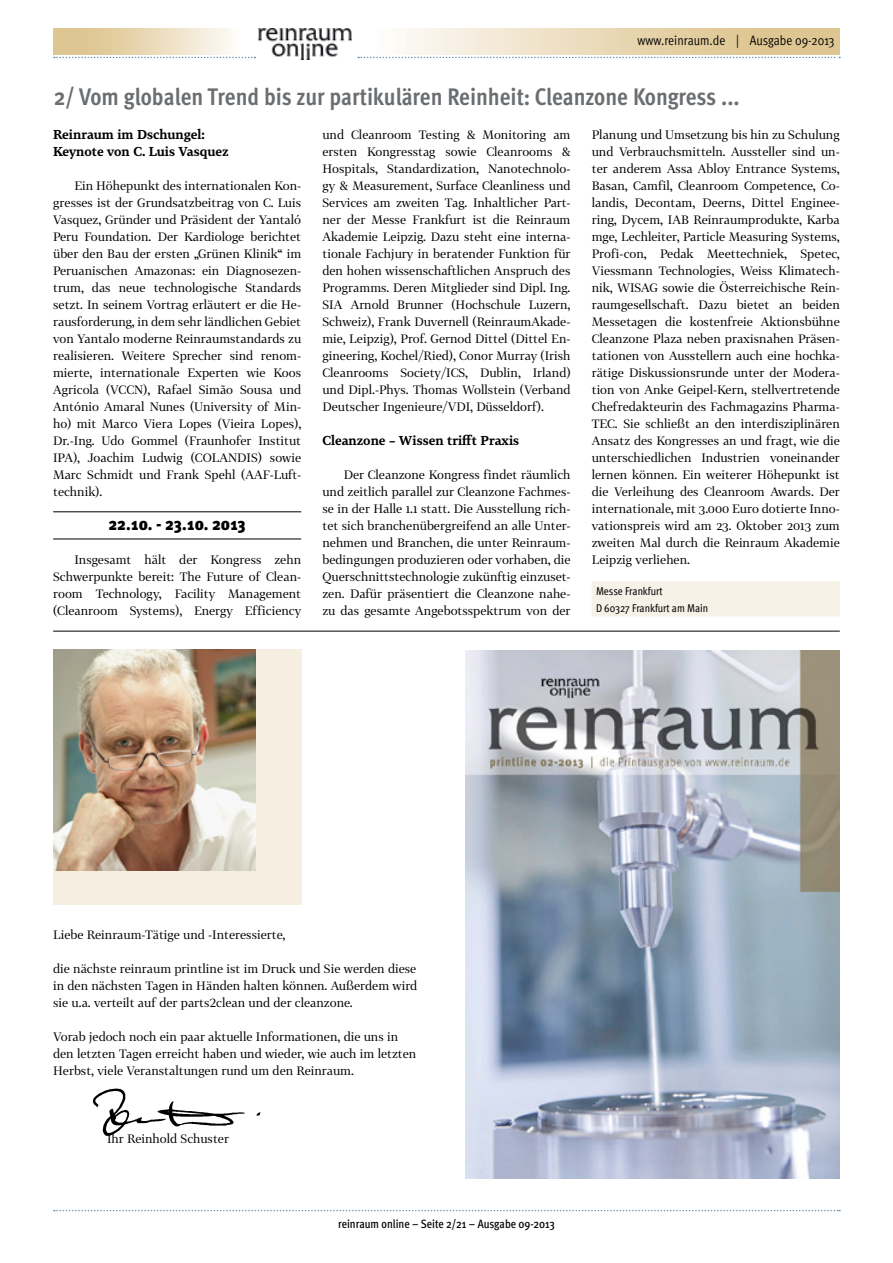
<style>
.page{position:relative;width:893px;height:1263px;background:#fff}
.page>*{position:absolute;margin:0;border:0;box-sizing:border-box;transform-origin:0 0}
.t1{font:700 condensed 24px "Meta OT";letter-spacing:-.005em;color:#6b6e71}
.t2{font:900 condensed 17.25px "Meta OT";letter-spacing:-.005em;color:#000}
.t3{font:13.5px "Meta OT Cond Norm";color:#000}
.t4{font:700 12.75px/17px "Tabac G3";color:#000}
.t5{font:12px/17px "Tabac G2";color:#000;text-align:justify}
.t6{font:500 condensed 12px "Meta OT";color:#000}
.t7{font:condensed 11.25px/17px "Meta OT";letter-spacing:-.005em;color:#000}
</style>
<div class="page">
<svg style="left:358px;top:57px;width:482px;height:1px"></svg>
<svg style="left:54px;top:57px;width:201px;height:1px"></svg>
<svg style="left:54px;top:1210px;width:786px;height:1px"></svg>
<img style="left:258px;top:29px;width:94px;height:31px">
<div style="left:53px;top:649px;width:248px;height:255px;background:#f6eee1"></div>
<img style="left:53px;top:649px;width:202px;height:221px">
<img style="left:92px;top:1088px;width:169px;height:48px">
<hr style="left:53px;top:631px;width:787px;height:1px;background:#000">
<hr style="left:53px;top:511px;width:248px;height:1px;background:#000">
<hr style="left:53px;top:539px;width:248px;height:1px;background:#000">
<div style="left:592px;top:581px;width:248px;height:18px;background:#f7f1e7"></div>
<div style="left:592px;top:598px;width:248px;height:18px;background:#f7f1e7"></div>
<img style="left:465px;top:651px;width:374px;height:527px">
<p class="t3" style="left:638px;top:32px;width:198px">www.reinraum.de | Ausgabe 09-2013</p>
<h1 class="t1" style="left:54px;top:81px;width:687px">2/ Vom globalen Trend bis zur partikulären Reinheit: Cleanzone Kongress ...</h1>
<p class="t4" style="left:53px;top:126px;width:177px">Reinraum im Dschungel:<br>Keynote von C. Luis Vasquez</p>
<p class="t5" style="left:53px;top:177px;width:250px;text-indent:21px">Ein Höhepunkt des internationalen Kon&shy;gresses ist der Grundsatzbeitrag von C. Luis Vasquez, Gründer und Präsident der Yantaló Peru Foundation. Der Kardiologe berichtet über den Bau der ersten „Grünen Klinik“ im Peruanischen Amazonas: ein Diagnosezen&shy;trum, das neue technologische Standards setzt. In seinem Vortrag erläutert er die He&shy;rausforderung, in dem sehr ländlichen Gebiet von Yantalo moderne Reinraumstandards zu realisieren. Weitere Sprecher sind renom&shy;mierte, internationale Experten wie Koos Agricola (VCCN), Rafael Simão Sousa und António Amaral Nunes (University of Min&shy;ho) mit Marco Viera Lopes (Vieira Lopes), Dr.-Ing. Udo Gommel (Fraunhofer Institut IPA), Joachim Ludwig (COLANDIS) sowie Marc Schmidt und Frank Spehl (AAF-Luft&shy;technik).</p>
<h2 class="t2" style="left:109px;top:513px;width:139px">22.10. - 23.10. 2013</h2>
<p class="t5" style="left:53px;top:551px;width:250px;text-indent:21px">Insgesamt hält der Kongress zehn Schwerpunkte bereit: The Future of Clean&shy;room Technology, Facility Management (Cleanroom Systems), Energy Efficiency</p>
<p class="t5" style="left:322px;top:126px;width:250px">und Cleanroom Testing &amp; Monitoring am ersten Kongresstag sowie Cleanrooms &amp; Hospitals, Standardization, Nanotechnolo&shy;gy &amp; Measurement, Surface Cleanliness und Services am zweiten Tag. Inhaltlicher Part&shy;ner der Messe Frankfurt ist die Reinraum Akademie Leipzig. Dazu steht eine interna&shy;tionale Fachjury in beratender Funktion für den hohen wissenschaftlichen Anspruch des Programms. Deren Mitglieder sind Dipl. Ing.<br>SIA Arnold Brunner (Hochschule Luzern, Schweiz), Frank Duvernell (ReinraumAkade&shy;mie, Leipzig), Prof. Gernod Dittel (Dittel En&shy;gineering, Kochel/Ried), Conor Murray (Irish Cleanrooms Society/ICS, Dublin, Irland) und Dipl.-Phys. Thomas Wollstein (Verband Deutscher Ingenieure/VDI, Düsseldorf).</p>
<p class="t4" style="left:322px;top:432px;width:198px">Cleanzone – Wissen trifft Praxis</p>
<p class="t5" style="left:322px;top:466px;width:250px;text-indent:21px">Der Cleanzone Kongress findet räumlich und zeitlich parallel zur Cleanzone Fachmes&shy;se in der Halle 1.1 statt. Die Ausstellung rich&shy;tet sich branchenübergreifend an alle Unter&shy;nehmen und Branchen, die unter Reinraum&shy;bedingungen produzieren oder vorhaben, die Querschnittstechnologie zukünftig einzuset&shy;zen. Dafür präsentiert die Cleanzone nahe&shy;zu das gesamte Angebotsspektrum von der</p>
<p class="t5" style="left:592px;top:126px;width:250px">Planung und Umsetzung bis hin zu Schulung und Verbrauchsmitteln. Aussteller sind un&shy;ter anderem Assa Abloy Entrance Systems, Basan, Camfil, Cleanroom Competence, Co&shy;landis, Decontam, Deerns, Dittel Enginee&shy;ring, Dycem, IAB Reinraumprodukte, Karba mge, Lechleiter, Particle Measuring Systems, Profi-con, Pedak Meettechniek, Spetec, Viessmann Technologies, Weiss Klimatech&shy;nik, WISAG sowie die Österreichische Rein&shy;raumgesellschaft. Dazu bietet an beiden Messetagen die kostenfreie Aktionsbühne Cleanzone Plaza neben praxisnahen Präsen&shy;tationen von Ausstellern auch eine hochka&shy;rätige Diskussionsrunde unter der Modera&shy;tion von Anke Geipel-Kern, stellvertretende Chefredakteurin des Fachmagazins Pharma-TEC. Sie schließt an den interdisziplinären Ansatz des Kongresses an und fragt, wie die unterschiedlichen Industrien voneinander lernen können. Ein weiterer Höhepunkt ist die Verleihung des Cleanroom Awards. Der internationale, mit 3.000 Euro dotierte Inno&shy;vationspreis wird am 23. Oktober 2013 zum zweiten Mal durch die Reinraum Akademie Leipzig verliehen.</p>
<p class="t7" style="left:596px;top:582px;width:114px">Messe Frankfurt<br>D 60327 Frankfurt am Main</p>
<p class="t5" style="left:53px;top:925px;width:234px">Liebe Reinraum-Tätige und -Interessierte,</p>
<p class="t5" style="left:53px;top:959px;width:366px">die nächste reinraum printline ist im Druck und Sie werden diese in den nächsten Tagen in Händen halten können. Außerdem wird sie u.a. verteilt auf der parts2clean und der cleanzone.</p>
<p class="t5" style="left:53px;top:1027px;width:365px;text-align:left">Vorab jedoch noch ein paar aktuelle Informationen, die uns in den letzten Tagen erreicht haben und wieder, wie auch im letzten<br>Herbst, viele Veranstaltungen rund um den Reinraum.</p>
<p class="t5" style="left:107px;top:1129px;width:123px">Ihr Reinhold Schuster</p>
<p class="t6" style="left:338px;top:1216px;width:218px">reinraum online – Seite 2/21 – Ausgabe 09-2013</p>
</div>
